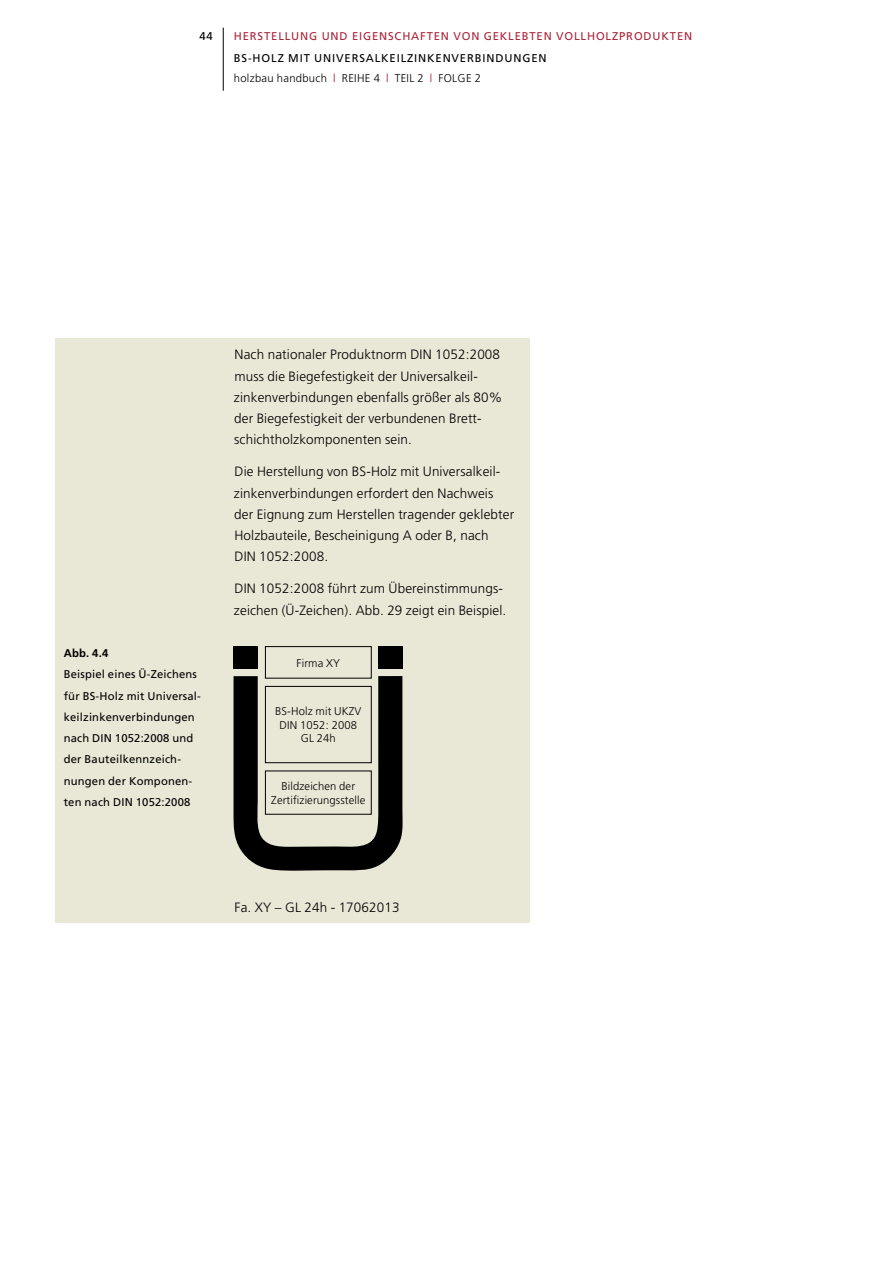
<style>
.page{position:relative;width:893px;height:1263px;background:#fff}
.page>*{position:absolute;margin:0;border:0;box-sizing:border-box;transform-origin:0 0}
.t1{font:300 13.5px/21.3px "Frutiger";letter-spacing:.01em;color:#000}
.t2{font:11.25px/21.3px "Frutiger";letter-spacing:.015em;color:#000}
.t3{font:11.25px/20.5px "Frutiger";letter-spacing:.075em;color:#000}
.t4{font:300 11.25px/13.5px "Frutiger";letter-spacing:.01em;color:#000;text-align:center}
.t5{font:11.25px "Frutiger";letter-spacing:.075em;color:#ab253a}
.t6{font:700 11.25px "Frutiger";color:#000}
.s1{font-weight:300}
.s2{font-weight:300;color:#ab253a}
</style>
<div class="page">
<div style="left:55px;top:338px;width:474px;height:585px;background:#e9e7d6"></div>
<div style="left:234px;top:646px;width:24px;height:23px;background:#000"></div>
<div style="left:378px;top:646px;width:24px;height:23px;background:#000"></div>
<svg style="left:233px;top:676px;width:170px;height:195px"></svg>
<div style="left:265px;top:646px;width:106px;height:32px;border:1px solid #000"></div>
<div style="left:265px;top:686px;width:106px;height:77px;background:#e9e7d6"></div>
<div style="left:265px;top:686px;width:106px;height:77px;border:1px solid #000"></div>
<div style="left:265px;top:771px;width:106px;height:43px;background:#e9e7d6"></div>
<hr style="left:223px;top:28px;width:1px;height:63px;background:#000">
<p class="t2" style="left:200px;top:26px;width:15px">44</p>
<p class="t5" style="left:234px;top:30px;width:460px">HERSTELLUNG UND EIGENSCHAFTEN VON GEKLEBTEN VOLLHOLZPRODUKTEN</p>
<p class="t3" style="left:234px;top:47px;width:314px">BS-HOLZ MIT UNIVERSALKEILZINKENVERBINDUNGEN <span class="s1">holzbau handbuch</span> <span class="s2">|</span> <span class="s1">REIHE 4</span> <span class="s2">|</span> <span class="s1">TEIL 2</span> <span class="s2">|</span> <span class="s1">FOLGE 2</span></p>
<p class="t6" style="left:64px;top:646px;width:46px">Abb. 4.4</p>
<p class="t2" style="left:64px;top:664px;width:139px">Beispiel eines Ü-Zeichens für BS-Holz mit Universal&shy;keilzinkenverbindungen nach DIN 1052:2008 und der Bauteilkennzeich&shy;nungen der Komponen&shy;ten nach DIN 1052:2008</p>
<p class="t1" style="left:234px;top:344px;width:270px">Nach nationaler Produktnorm DIN 1052:2008 muss die Biegefestigkeit der Universalkeil&shy;zinkenverbindungen ebenfalls größer als 80% der Biegefestigkeit der verbundenen Brett&shy;schichtholzkomponenten sein.</p>
<p class="t1" style="left:234px;top:461px;width:282px">Die Herstellung von BS-Holz mit Universalkeil&shy;zinkenverbindungen erfordert den Nachweis der Eignung zum Herstellen tragender geklebter Holzbauteile, Bescheinigung A oder B, nach<br>DIN 1052:2008.</p>
<p class="t1" style="left:234px;top:578px;width:274px">DIN 1052:2008 führt zum Übereinstimmungs&shy;zeichen (Ü-Zeichen). Abb. 29 zeigt ein Beispiel.</p>
<p class="t4" style="left:297px;top:656px;width:45px">Firma XY</p>
<p class="t4" style="left:275px;top:705px;width:88px">BS-Holz mit UKZV<br>DIN 1052: 2008<br>GL 24h</p>
<p class="t4" style="left:271px;top:780px;width:96px">Bildzeichen der<br>Zertifizierungsstelle</p>
<p class="t1" style="left:235px;top:897px;width:167px">Fa. XY – GL 24h - 17062013</p>
</div>
